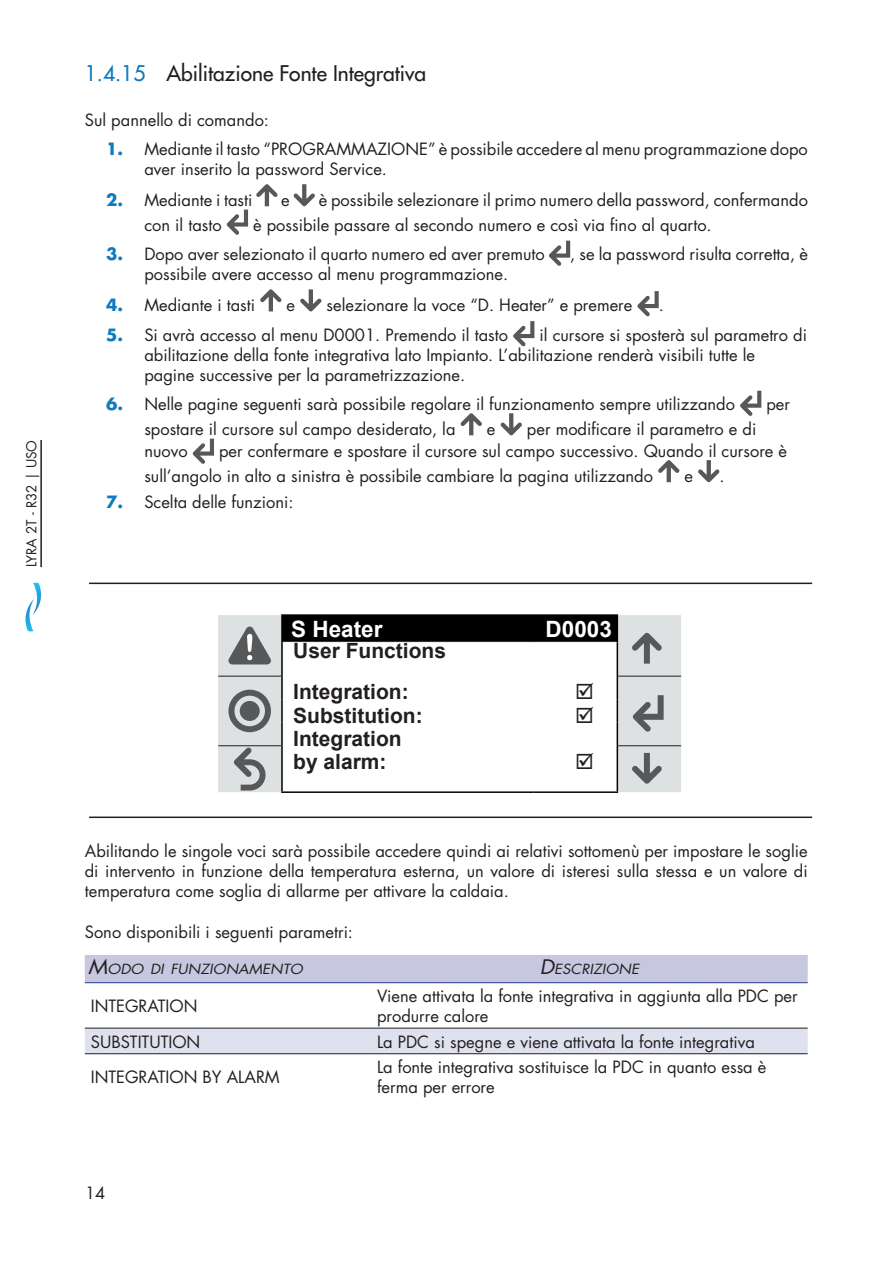
<style>
.page{position:relative;width:893px;height:1263px;background:#fff}
.page>*{position:absolute;margin:0;border:0;box-sizing:border-box;transform-origin:0 0}
.t1{font:700 22.5px "Arial";color:#fff}
.t2{font:700 21px/41.2px "Arial";color:#231f20}
.t3{font:500 21px "Futura Std";color:#231f20}
.t4{font:16.5px/19.8px "Futura Std";color:#231f20}
.t5{font:italic 13.65px "Futura Std";color:#231f20;scale:1.1 1}
.t6{font:13.5px "Futura Std";color:#231f20}
.s1{color:#0f7abf}
.s2{font-weight:700;color:#0f7abf}
.s3{font-size:19.5px}
</style>
<div class="page">
<hr style="left:40px;top:440px;width:2px;height:127px;background:#231f20">
<hr style="left:89px;top:583px;width:723px;height:1px;background:#231f20">
<hr style="left:89px;top:816px;width:723px;height:2px;background:#231f20">
<svg style="left:256px;top:184px;width:22px;height:22px"></svg>
<svg style="left:294px;top:184px;width:21px;height:22px"></svg>
<svg style="left:227px;top:210px;width:21px;height:25px"></svg>
<svg style="left:549px;top:241px;width:21px;height:25px"></svg>
<svg style="left:260px;top:289px;width:21px;height:22px"></svg>
<svg style="left:300px;top:289px;width:21px;height:22px"></svg>
<svg style="left:637px;top:291px;width:22px;height:25px"></svg>
<svg style="left:513px;top:321px;width:21px;height:25px"></svg>
<svg style="left:740px;top:391px;width:21px;height:25px"></svg>
<svg style="left:461px;top:413px;width:21px;height:22px"></svg>
<svg style="left:501px;top:413px;width:21px;height:22px"></svg>
<svg style="left:193px;top:439px;width:21px;height:25px"></svg>
<svg style="left:658px;top:460px;width:21px;height:22px"></svg>
<svg style="left:698px;top:460px;width:21px;height:22px"></svg>
<div style="left:85px;top:955px;width:723px;height:27px;background:#c7c7e0"></div>
<div style="left:85px;top:1029px;width:723px;height:24px;background:#e0e1ee"></div>
<hr style="left:85px;top:982px;width:286px;height:1px;background:#253f8e">
<hr style="left:371px;top:982px;width:437px;height:1px;background:#253f8e">
<hr style="left:85px;top:1028px;width:286px;height:1px;background:#231f20">
<hr style="left:371px;top:1028px;width:437px;height:1px;background:#231f20">
<hr style="left:85px;top:1053px;width:286px;height:1px;background:#231f20">
<hr style="left:371px;top:1053px;width:437px;height:1px;background:#231f20">
<svg style="left:218px;top:615px;width:463px;height:177px"></svg>
<hr style="left:617px;top:642px;width:1px;height:34px;background:#000">
<hr style="left:618px;top:676px;width:63px;height:1px;background:#231f20">
<hr style="left:618px;top:745px;width:63px;height:1px;background:#231f20">
<hr style="left:218px;top:676px;width:63px;height:1px;background:#231f20">
<hr style="left:218px;top:745px;width:63px;height:1px;background:#231f20">
<hr style="left:283px;top:642px;width:250px;height:1px;background:#fff">
<hr style="left:533px;top:642px;width:84px;height:1px;background:#fff">
<hr style="left:283px;top:676px;width:250px;height:1px;background:#fff">
<hr style="left:281px;top:614px;width:252px;height:2px;background:#000">
<hr style="left:281px;top:616px;width:2px;height:26px;background:#000">
<hr style="left:533px;top:614px;width:85px;height:2px;background:#000">
<div style="left:283px;top:615px;width:335px;height:27px;background:#000"></div>
<hr style="left:281px;top:642px;width:2px;height:34px;background:#000">
<hr style="left:281px;top:676px;width:2px;height:23px;background:#000">
<hr style="left:281px;top:699px;width:2px;height:23px;background:#000">
<hr style="left:281px;top:722px;width:2px;height:24px;background:#000">
<hr style="left:281px;top:746px;width:2px;height:23px;background:#000">
<hr style="left:281px;top:769px;width:2px;height:22px;background:#000">
<svg style="left:617px;top:676px;width:1px;height:115px"></svg>
<hr style="left:281px;top:791px;width:252px;height:2px;background:#000">
<hr style="left:533px;top:791px;width:85px;height:2px;background:#000">
<svg style="left:228px;top:627px;width:43px;height:37px;background:#969899"></svg>
<svg style="left:632px;top:633px;width:30px;height:31px"></svg>
<svg style="left:228px;top:690px;width:43px;height:42px;background:#929596"></svg>
<svg style="left:633px;top:695px;width:31px;height:37px"></svg>
<svg style="left:234px;top:747px;width:32px;height:43px"></svg>
<svg style="left:632px;top:753px;width:30px;height:31px"></svg>
<svg style="left:26px;top:583px;width:15px;height:48px"></svg>
<svg style="left:577px;top:683px;width:16px;height:16px"></svg>
<svg style="left:577px;top:706px;width:16px;height:16px"></svg>
<svg style="left:577px;top:753px;width:16px;height:16px"></svg>
<p class="t6" style="left:23px;top:567px;width:129px;rotate:-90deg">LYRA 2T - R32 | USO</p>
<p class="t3" style="left:85px;top:60px;width:343px"><span class="s1">1.4.15</span> Abilitazione Fonte Integrativa</p>
<p class="t4" style="left:85px;top:111px;width:186px">Sul pannello di comando:</p>
<p class="t4" style="left:144px;top:139px;width:665px;text-indent:-38px"><span class="s2">1.</span> Mediante il tasto “PROGRAMMAZIONE” è possibile accedere al menu programmazione dopo aver inserito la password Service.</p>
<p class="t4" style="left:106px;top:190px;width:148px"><span class="s2">2.</span> Mediante i tasti</p>
<p class="t4" style="left:281px;top:190px;width:10px">e</p>
<p class="t4" style="left:319px;top:190px;width:491px">è possibile selezionare il primo numero della password, confermando</p>
<p class="t4" style="left:144px;top:215px;width:79px">con il tasto</p>
<p class="t4" style="left:253px;top:215px;width:460px">è possibile passare al secondo numero e così via fino al quarto.</p>
<p class="t4" style="left:106px;top:244px;width:440px"><span class="s2">3.</span> Dopo aver selezionato il quarto numero ed aver premuto</p>
<p class="t4" style="left:570px;top:244px;width:239px">, se la password risulta corretta, è</p>
<p class="t4" style="left:144px;top:264px;width:365px">possibile avere accesso al menu programmazione.</p>
<p class="t4" style="left:106px;top:296px;width:151px"><span class="s2">4.</span> Mediante i tasti</p>
<p class="t4" style="left:287px;top:296px;width:10px">e</p>
<p class="t4" style="left:327px;top:296px;width:307px">selezionare la voce “D. Heater” e premere</p>
<p class="t4" style="left:659px;top:296px;width:7px">.</p>
<p class="t4" style="left:106px;top:326px;width:403px"><span class="s2">5.</span> Si avrà accesso al menu D0001. Premendo il tasto</p>
<p class="t4" style="left:144px;top:326px;width:664px;text-indent:395px">il cursore si sposterà sul parametro di abilitazione della fonte integrativa lato Impianto. L’abilitazione renderà visibili tutte le pagine successive per la parametrizzazione.</p>
<p class="t4" style="left:106px;top:394px;width:630px"><span class="s2">6.</span> Nelle pagine seguenti sarà possibile regolare il funzionamento sempre utilizzando</p>
<p class="t4" style="left:766px;top:394px;width:25px">per</p>
<p class="t4" style="left:144px;top:420px;width:313px">spostare il cursore sul campo desiderato, la</p>
<p class="t4" style="left:487px;top:420px;width:10px">e</p>
<p class="t4" style="left:527px;top:420px;width:231px">per modificare il parametro e di</p>
<p class="t4" style="left:144px;top:441px;width:45px">nuovo</p>
<p class="t4" style="left:144px;top:438px;width:644px;line-height:25.3px;text-indent:75px">per confermare e spostare il cursore sul campo successivo. Quando il cursore è sull’angolo in alto a sinistra è possibile cambiare la pagina utilizzando</p>
<p class="t4" style="left:684px;top:466px;width:10px">e</p>
<p class="t4" style="left:719px;top:466px;width:7px">.</p>
<p class="t4" style="left:106px;top:493px;width:189px"><span class="s2">7.</span> Scelta delle funzioni:</p>
<h1 class="t1" style="left:291px;top:613px;width:93px">S Heater</h1>
<h1 class="t1" style="left:546px;top:613px;width:68px">D0003</h1>
<p class="t2" style="left:293px;top:630px;width:154px">User Functions<br>Integration:</p>
<p class="t2" style="left:293px;top:695px;width:131px">Substitution:</p>
<p class="t2" style="left:293px;top:727px;width:110px;line-height:23.2px">Integration by alarm:</p>
<p class="t4" style="left:85px;top:841px;width:724px;text-align:justify">Abilitando le singole voci sarà possibile accedere quindi ai relativi sottomenù per impostare le soglie di intervento in funzione della temperatura esterna, un valore di isteresi sulla stessa e un valore di temperatura come soglia di allarme per attivare la caldaia.</p>
<p class="t4" style="left:85px;top:922px;width:270px">Sono disponibili i seguenti parametri:</p>
<p class="t5" style="left:88px;top:961px;width:197px"><span class="s3">M</span>ODO DI FUNZIONAMENTO</p>
<p class="t5" style="left:540px;top:961px;width:92px"><span class="s3">D</span>ESCRIZIONE</p>
<p class="t4" style="left:91px;top:996px;width:108px">INTEGRATION</p>
<p class="t4" style="left:377px;top:986px;width:422px">Viene attivata la fonte integrativa in aggiunta alla PDC per produrre calore</p>
<p class="t4" style="left:91px;top:1032px;width:111px">SUBSTITUTION</p>
<p class="t4" style="left:377px;top:1032px;width:379px">La PDC si spegne e viene attivata la fonte integrativa</p>
<p class="t4" style="left:91px;top:1067px;width:190px">INTEGRATION BY ALARM</p>
<p class="t4" style="left:377px;top:1057px;width:391px">La fonte integrativa sostituisce la PDC in quanto essa è ferma per errore</p>
<p class="t4" style="left:85px;top:1183px;width:22px">14</p>
</div>
